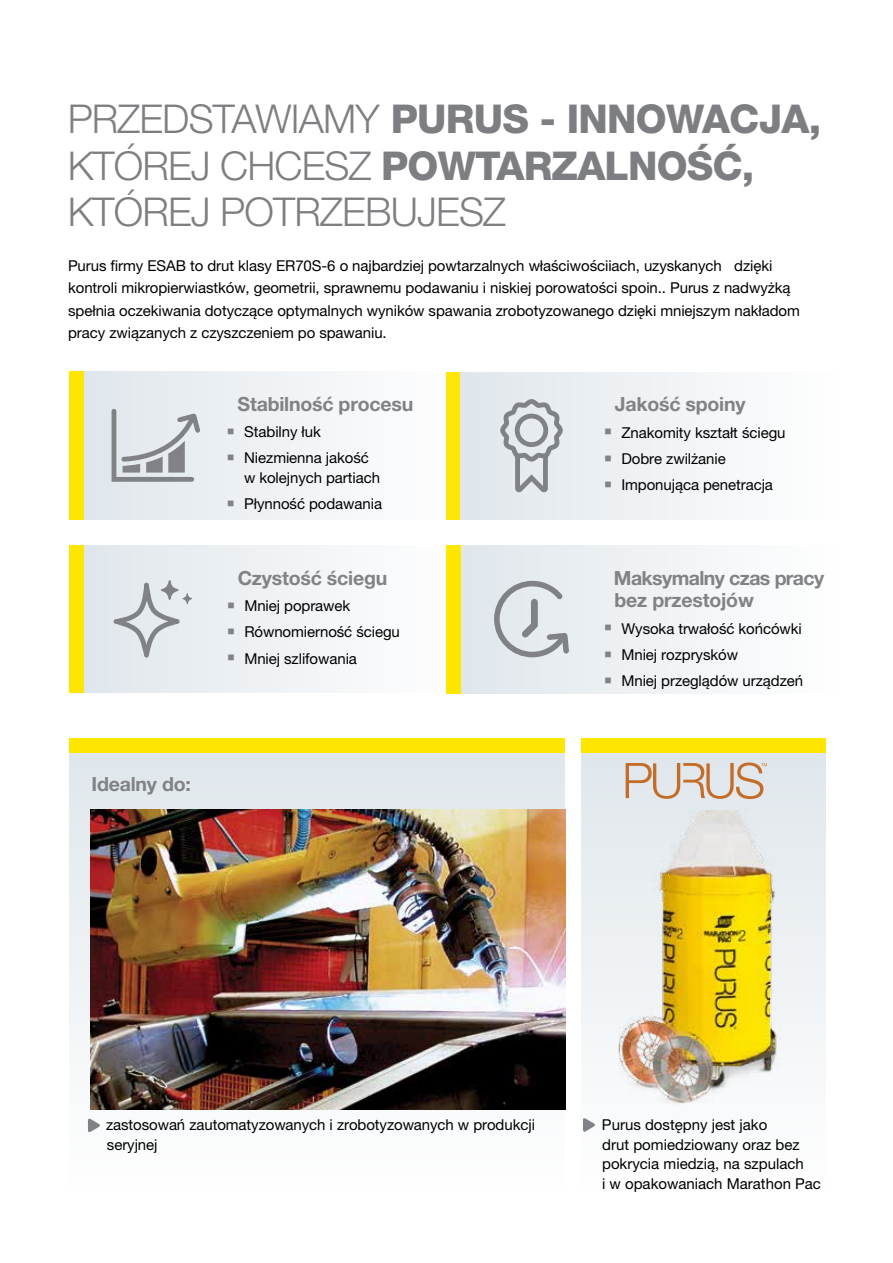
<style>
.page{position:relative;width:893px;height:1263px;background:#fff}
.page>*{position:absolute;margin:0;border:0;box-sizing:border-box;transform-origin:0 0}
.t1{font:300 39.75px/46.5px "Helvetica Neue LT Pro";letter-spacing:-.02em;color:#77787b}
.t2{font:700 19.5px "Helvetica Neue LT Pro";letter-spacing:-.01em;color:#808285}
.t3{font:700 19.5px/22.5px "Helvetica Neue LT Pro";letter-spacing:-.03em;color:#808285}
.t4{font:15px/19.5px "Helvetica Neue LT Pro";letter-spacing:-.005em;color:#000}
.s1{font-weight:800}
.s2{color:#808285}
</style>
<div class="page">
<div style="left:69px;top:752px;width:496px;height:439px;background:linear-gradient(to bottom,#dfe6eb,#fefefe)"></div>
<div style="left:581px;top:752px;width:244px;height:439px;background:linear-gradient(to bottom,#dfe6eb,#fefefe)"></div>
<div style="left:69px;top:738px;width:496px;height:14px;background:#ffe600"></div>
<div style="left:581px;top:738px;width:244px;height:14px;background:#ffe600"></div>
<svg style="left:83px;top:371px;width:377px;height:148px;fill:#f1f3f5"></svg>
<div style="left:83px;top:545px;width:378px;height:148px;background:linear-gradient(to right,#e0e7ec,#fefefe)"></div>
<div style="left:460px;top:372px;width:378px;height:148px;background:linear-gradient(to right,#dfe6eb,#fefefe)"></div>
<div style="left:459px;top:545px;width:379px;height:148px;background:linear-gradient(to right,#dfe6eb,#fefefe)"></div>
<div style="left:69px;top:545px;width:14px;height:148px;background:#ffe600"></div>
<div style="left:446px;top:545px;width:14px;height:148px;background:#ffe600"></div>
<div style="left:69px;top:371px;width:14px;height:148px;background:#ffe600"></div>
<svg style="left:111px;top:581px;width:81px;height:79px"></svg>
<svg style="left:109px;top:406px;width:95px;height:78px"></svg>
<svg style="left:491px;top:578px;width:81px;height:82px"></svg>
<svg style="left:499px;top:398px;width:65px;height:96px"></svg>
<img style="left:91px;top:809px;width:474px;height:301px">
<svg style="left:583px;top:1117px;width:13px;height:16px"></svg>
<svg style="left:88px;top:1117px;width:13px;height:16px"></svg>
<img style="left:619px;top:809px;width:162px;height:295px">
<svg style="left:626px;top:762px;width:141px;height:37px"></svg>
<h1 class="t1" style="left:68px;top:95px;width:755px">PRZEDSTAWIAMY <span class="s1">PURUS - INNOWACJA,<br></span>KTÓREJ CHCESZ <span class="s1">POWTARZALNOŚĆ,<br></span>KTÓREJ POTRZEBUJESZ</h1>
<p class="t4" style="left:68px;top:254px;width:733px;line-height:22.5px">Purus firmy ESAB to drut klasy ER70S-6 o najbardziej powtarzalnych właściwościiach, uzyskanych dzięki kontroli mikropierwiastków, geometrii, sprawnemu podawaniu i niskiej porowatości spoin.. Purus z nadwyżką spełnia oczekiwania dotyczące optymalnych wyników spawania zrobotyzowanego dzięki mniejszym nakładom pracy związanych z czyszczeniem po spawaniu.</p>
<h2 class="t2" style="left:238px;top:392px;width:177px">Stabilność procesu</h2>
<p class="t4" style="left:227px;top:422px;width:95px"><span class="s2">■</span> Stabilny łuk</p>
<p class="t4" style="left:244px;top:448px;width:138px;text-indent:-17px"><span class="s2">■</span> Niezmienna jakość w kolejnych partiach</p>
<p class="t4" style="left:227px;top:494px;width:156px"><span class="s2">■</span> Płynność podawania</p>
<h2 class="t2" style="left:238px;top:566px;width:151px">Czystość ściegu</h2>
<p class="t4" style="left:227px;top:596px;width:124px"><span class="s2">■</span> Mniej poprawek</p>
<p class="t4" style="left:227px;top:622px;width:174px"><span class="s2">■</span> Równomierność ściegu</p>
<p class="t4" style="left:227px;top:648px;width:131px"><span class="s2">■</span> Mniej szlifowania</p>
<h2 class="t2" style="left:92px;top:772px;width:101px">Idealny do:</h2>
<h2 class="t2" style="left:615px;top:392px;width:132px">Jakość spoiny</h2>
<p class="t4" style="left:604px;top:422px;width:183px"><span class="s2">■</span> Znakomity kształt ściegu</p>
<p class="t4" style="left:604px;top:449px;width:123px"><span class="s2">■</span> Dobre zwilżanie</p>
<p class="t4" style="left:604px;top:475px;width:170px"><span class="s2">■</span> Imponująca penetracja</p>
<h2 class="t3" style="left:614px;top:566px;width:212px">Maksymalny czas pracy bez przestojów</h2>
<p class="t4" style="left:604px;top:618px;width:199px"><span class="s2">■</span> Wysoka trwałość końcówki</p>
<p class="t4" style="left:604px;top:644px;width:135px"><span class="s2">■</span> Mniej rozprysków</p>
<p class="t4" style="left:604px;top:671px;width:200px"><span class="s2">■</span> Mniej przeglądów urządzeń</p>
<p class="t4" style="left:106px;top:1115px;width:430px">zastosowań zautomatyzowanych i zrobotyzowanych w produkcji seryjnej</p>
<p class="t4" style="left:602px;top:1115px;width:221px">Purus dostępny jest jako<br>drut pomiedziowany oraz bez pokrycia miedzią, na szpulach<br>i w opakowaniach Marathon Pac</p>
</div>
